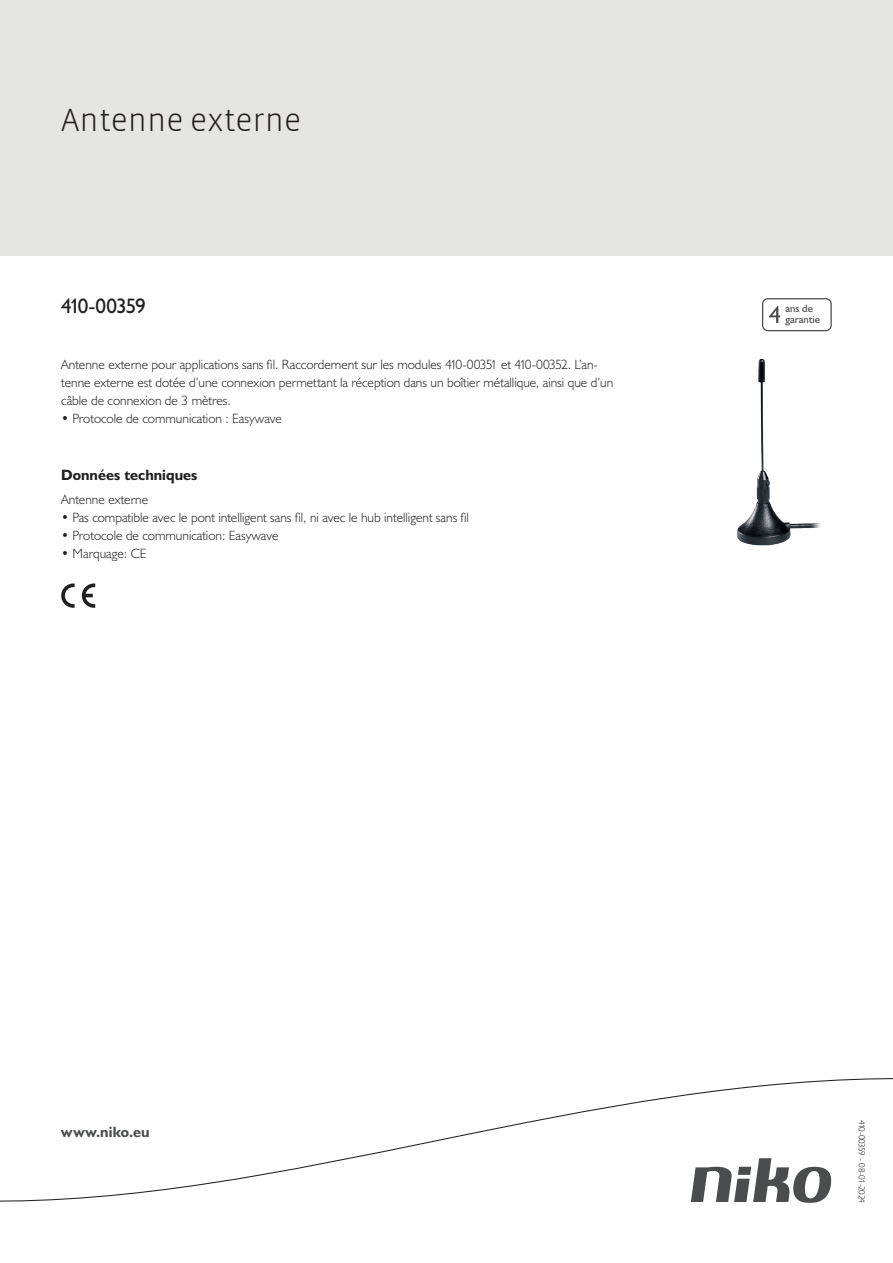
<style>
.page{position:relative;width:893px;height:1263px;background:#fff}
.page>*{position:absolute;margin:0;border:0;box-sizing:border-box;transform-origin:0 0}
.Title_datasheets{font:300 33px "Vista Sans";color:#231f20}
.Article_number{font:21px "Humanist 521 BT";letter-spacing:-.06em;color:#231f20}
.Titles_parts{font:700 15px "Humanist 521 BT";color:#231f20}
.titel_afbeelding{font:700 15px "Humanist 521 BT";letter-spacing:.005em;color:#4b4c4d}
.Platte_tekst_CAB{font:300 13.5px/18px "Humanist 521 BT";color:#231f20}
.USP_Bullets{font:300 13.5px "Humanist 521 BT";color:#231f20}
.t1{font:10.8px/10.8px "Humanist 521 BT";color:#4b4c4d}
.Revision{font:300 9px "Humanist 521 BT";letter-spacing:-.07em;color:#231f20}
</style>
<div class="page">
<div style="left:0;top:0;width:893px;height:255px;background:#e6e6e0"></div>
<svg style="left:82px;top:583px;width:13px;height:25px"></svg>
<svg style="left:61px;top:583px;width:14px;height:25px"></svg>
<svg style="left:762px;top:298px;width:70px;height:33px"></svg>
<svg style="left:0;top:1078px;width:893px;height:125px"></svg>
<img style="left:737px;top:358px;width:84px;height:188px">
<p class="Title_datasheets" style="left:61px;top:100px;width:241px">Antenne externe</p>
<p class="Article_number" style="left:61px;top:293px;width:86px">410-00359</p>
<p class="t1" style="left:785px;top:303px;width:36px">ans de garantie</p>
<p class="Platte_tekst_CAB" style="left:61px;top:355px;width:554px">Antenne externe pour applications sans fil. Raccordement sur les modules 410-00351 et 410-00352. L’an&shy;tenne externe est dotée d’une connexion permettant la réception dans un boîtier métallique, ainsi que d’un câble de connexion de 3 mètres.</p>
<p class="Platte_tekst_CAB" style="left:61px;top:409px;width:222px">• Protocole de communication : Easywave</p>
<p class="Titles_parts" style="left:61px;top:465px;width:138px">Données techniques</p>
<p class="Platte_tekst_CAB" style="left:61px;top:490px;width:88px">Antenne externe</p>
<p class="USP_Bullets" style="left:61px;top:509px;width:409px">• Pas compatible avec le pont intelligent sans fil, ni avec le hub intelligent sans fil</p>
<p class="USP_Bullets" style="left:61px;top:527px;width:219px">• Protocole de communication: Easywave</p>
<p class="USP_Bullets" style="left:61px;top:545px;width:87px">• Marquage: CE</p>
<p class="titel_afbeelding" style="left:61px;top:1122px;width:90px">www.niko.eu</p>
<p class="Revision" style="left:868px;top:1120px;width:84px;rotate:90deg">410-00359 - 08-01-2024</p>
</div>
